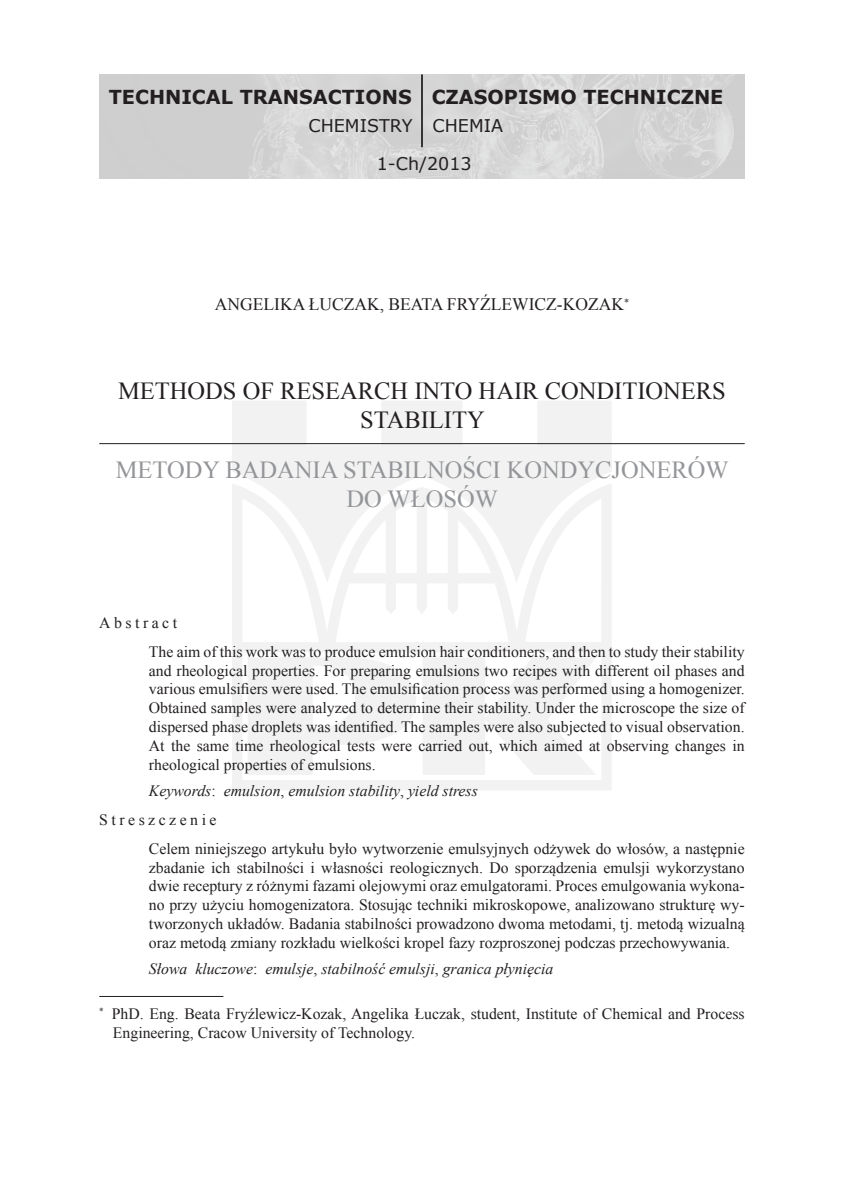
<style>
.page{position:relative;width:844px;height:1191px;background:#fff}
.page>*{position:absolute;margin:0;border:0;box-sizing:border-box;transform-origin:0 0}
.Tytuł_angielski{font:24.5px/29.4px "Times New Roman";color:#231f20;text-align:center}
.Tytuł_polski{font:24.5px/29.4px "Times New Roman";color:#939598;text-align:center}
.t1{font:700 19.25px "Verdana";color:#231f20}
.Nazwisko_autora{font:17.5px "Times New Roman";color:#231f20}
.t2{font:17.5px/37.3px "Verdana";color:#231f20}
.abstract_tekst{font:15.75px/18.9px "Times New Roman";color:#231f20;text-align:justify}
.Streszczenie_tekst{font:15.75px/18.9px "Times New Roman";color:#231f20;text-align:justify}
.Tekst_przypisu_dolne{font:15.75px/18.9px "Times New Roman";color:#231f20}
.Słowa_kluczowe{font:italic 15.75px "Times New Roman";color:#231f20}
.Keywords{font:italic 15.75px "Times New Roman";color:#231f20}
.Streszczenie{font:15.75px "Times New Roman";letter-spacing:.22em;color:#231f20}
.Abstract{font:15.75px "Times New Roman";letter-spacing:.22em;color:#231f20}
.s1{font-style:normal}
</style>
<div class="page">
<svg style="left:232px;top:401px;width:379px;height:389px;fill:#f1f2f1"></svg>
<hr style="left:99px;top:996px;width:124px;height:1px;background:#231f20">
<hr style="left:99px;top:443px;width:645px;height:1px;background:#231f20">
<img style="left:99px;top:74px;width:645px;height:105px">
<hr style="left:421px;top:74px;width:2px;height:73px;background:#231f20">
<p class="t1" style="left:109px;top:83px;width:304px">TECHNICAL TRANSACTIONS</p>
<p class="t2" style="left:376px;top:107px;width:96px;text-indent:-68px">CHEMISTRY<br>1-Ch/2013</p>
<p class="t1" style="left:431px;top:83px;width:293px">CZASOPISMO TECHNICZNE</p>
<p class="t2" style="left:432px;top:107px;width:72px">CHEMIA</p>
<p class="Nazwisko_autora" style="left:215px;top:292px;width:410px">ANGELIKA ŁUCZAK, BEATA FRYŹLEWICZ-KOZAK</p>
<p class="Tytuł_angielski" style="left:118px;top:375px;width:609px">METHODS OF RESEARCH INTO HAIR CONDITIONERS<br>STABILITY</p>
<p class="Tytuł_polski" style="left:116px;top:454px;width:614px">METODY BADANIA STABILNOŚCI KONDYCJONERÓW<br>DO WŁOSÓW</p>
<p class="Abstract" style="left:99px;top:612px;width:79px">Abstract</p>
<p class="abstract_tekst" style="left:149px;top:641px;width:597px">The aim of this work was to produce emulsion hair conditioners, and then to study their stability and rheological properties. For preparing emulsions two recipes with different oil phases and various emulsifiers were used. The emulsification process was performed using a homogenizer.<br>Obtained samples were analyzed to determine their stability. Under the microscope the size of dispersed phase droplets was identified. The samples were also subjected to visual observation.<br>At the same time rheological tests were carried out, which aimed at observing changes in rheological properties of emulsions.</p>
<p class="Keywords" style="left:149px;top:780px;width:330px">Keywords<span class="s1">:</span> emulsion<span class="s1">,</span> emulsion stability<span class="s1">,</span> yield stress</p>
<p class="Streszczenie" style="left:99px;top:809px;width:119px">Streszczenie</p>
<p class="Streszczenie_tekst" style="left:149px;top:838px;width:597px">Celem niniejszego artykułu było wytworzenie emulsyjnych odżywek do włosów, a następnie zbadanie ich stabilności i własności reologicznych. Do sporządzenia emulsji wykorzystano dwie receptury z różnymi fazami olejowymi oraz emulgatorami. Proces emulgowania wykona&shy;no przy użyciu homogenizatora. Stosując techniki mikroskopowe, analizowano strukturę wy&shy;tworzonych układów. Badania stabilności prowadzono dwoma metodami, tj. metodą wizualną oraz metodą zmiany rozkładu wielkości kropel fazy rozproszonej podczas przechowywania.</p>
<p class="Słowa_kluczowe" style="left:149px;top:958px;width:406px">Słowa kluczowe<span class="s1">:</span> emulsje<span class="s1">,</span> stabilność emulsji<span class="s1">,</span> granica płynięcia</p>
<p class="Tekst_przypisu_dolne" style="left:113px;top:1004px;width:633px;text-indent:-14px"><sup>*</sup> PhD. Eng. Beata Fryźlewicz-Kozak, Angelika Łuczak, student, Institute of Chemical and Process<br>Engineering, Cracow University of Technology.</p>
</div>
